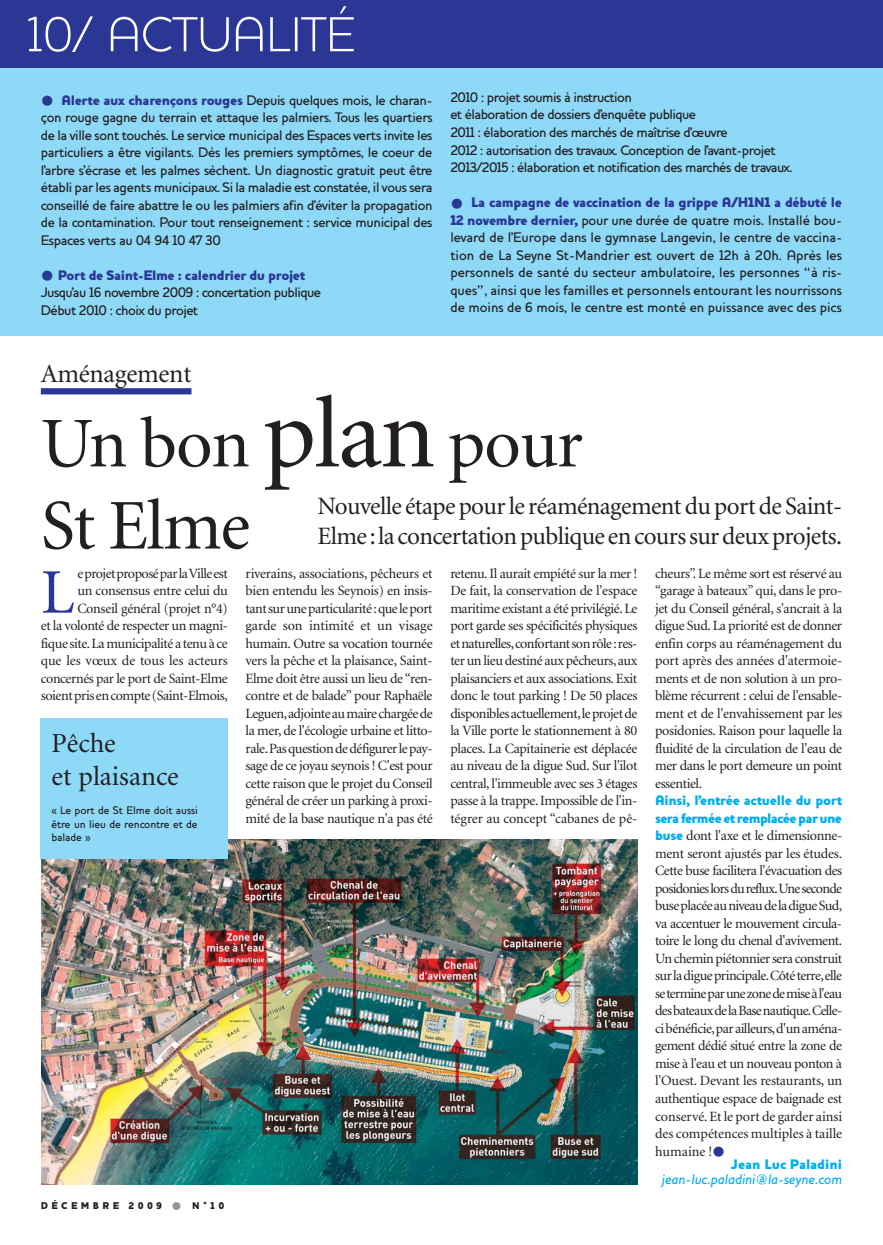
<style>
.page{position:relative;width:883px;height:1245px;background:#fff}
.page>*{position:absolute;margin:0;border:0;box-sizing:border-box;transform-origin:0 0}
.t1{font:71.25px/82.1px "Minion";letter-spacing:-.02em;color:#231f20}
.t2{font:63.38px "Minion";color:#2b3795}
.t3{font:300 50px "Houschka";color:#fff}
.t4{font:27.5px/33px "Minion";color:#231f20}
.t5{font:26.25px "Minion";letter-spacing:-.01em;color:#231f20}
.t6{font:25px/30px "Minion";letter-spacing:-.025em;color:#231f20}
.t7{font:14.12px/17.5px "Minion";letter-spacing:-.03em;color:#231f20;text-align:justify}
.t8{font:500 14.12px/17.5px "Houschka";letter-spacing:-.035em;color:#231f20;text-align:justify}
.t9{font:800 14.12px/17.5px "Houschka";letter-spacing:-.04em;color:#00aeef}
.t10{font:800 14.12px "Houschka";letter-spacing:-.025em;color:#2b3795}
.t11{font:italic 500 14.12px "Houschka";color:#00aeef}
.t12{font:800 14.12px "Houschka";color:#00aeef}
.t13{font:500 11.25px/13.5px "Houschka";letter-spacing:-.005em;color:#231f20;text-align:justify}
.t14{font:800 10px "Houschka";letter-spacing:.345em;color:#231f20}
.s1{font-weight:800;color:#2b3795}
.s2{font-size:101.25px}
.s3{font-family:"Houschka";font-weight:800;color:#00aeef}
</style>
<div class="page">
<div style="left:0;top:0;width:882px;height:336px;background:#8ed8f8"></div>
<div style="left:0;top:0;width:882px;height:68px;background:#2b3795"></div>
<div style="left:41px;top:388px;width:150px;height:6px;background:#2b3795"></div>
<img style="left:41px;top:839px;width:596px;height:345px">
<div style="left:41px;top:718px;width:187px;height:140px;background:#8ed8f8"></div>
<h3 class="t3" style="left:27px;top:15px;width:329px">10/ ACTUALITÉ</h3>
<p class="t8" style="left:41px;top:93px;width:393px;text-indent:21px"><span class="s1">Alerte aux charençons rouges</span> Depuis quelques mois, le charan&shy;çon rouge gagne du terrain et attaque les palmiers. Tous les quartiers de la ville sont touchés. Le service municipal des Espaces verts invite les particuliers a être vigilants. Dès les premiers symptômes, le coeur de l'arbre s'écrase et les palmes sèchent. Un diagnostic gratuit peut être établi par les agents municipaux. Si la maladie est constatée, il vous sera conseillé de faire abattre le ou les palmiers afin d'éviter la propagation de la contamination. Pour tout renseignement : service municipal des Espaces verts au 04 94 10 47 30</p>
<p class="t10" style="left:58px;top:270px;width:249px">Port de Saint-Elme : calendrier du projet</p>
<p class="t8" style="left:41px;top:285px;width:282px">Jusqu'au 16 novembre 2009 : concertation publique<br>Début 2010 : choix du projet</p>
<p class="t8" style="left:450px;top:90px;width:343px;text-align:left">2010 : projet soumis à instruction<br>et élaboration de dossiers d'enquête publique<br>2011 : élaboration des marchés de maîtrise d'œuvre<br>2012 : autorisation des travaux. Conception de l'avant-projet 2013/2015 : élaboration et notification des marchés de travaux.</p>
<p class="t8" style="left:450px;top:195px;width:393px;text-indent:21px"><span class="s1">La campagne de vaccination de la grippe A/H1N1 a débuté le 12 novembre dernier,</span> pour une durée de quatre mois. Installé bou&shy;levard de l'Europe dans le gymnase Langevin, le centre de vaccina&shy;tion de La Seyne St-Mandrier est ouvert de 12h à 20h. Après les personnels de santé du secteur ambulatoire, les personnes “à ris&shy;ques”, ainsi que les familles et personnels entourant les nourrissons de moins de 6 mois, le centre est monté en puissance avec des pics</p>
<h3 class="t5" style="left:41px;top:363px;width:152px">Aménagement</h3>
<h1 class="t1" style="left:41px;top:408px;width:543px">Un bon <span class="s2">plan</span> pour<br>St Elme</h1>
<h3 class="t6" style="left:317px;top:493px;width:526px">Nouvelle étape pour le réaménagement du port de Saint-<br>Elme :la concertation publique en cours sur deux projets.</h3>
<p class="t7" style="left:41px;top:565px;width:188px;text-align:right">e projet proposé par la Ville est<br>un consensus entre celui du Conseil général (projet n°4)<br>et la volonté de respecter un magni&shy;fique site.La municipalité a tenu à ce que les vœux de tous les acteurs concernés par le port de Saint-Elme soient pris en compte (Saint-Elmois,</p>
<p class="t7" style="left:245px;top:565px;width:188px">riverains, associations, pêcheurs et bien entendu les Seynois) en insis&shy;tant sur une particularité :que le port garde son intimité et un visage humain. Outre sa vocation tournée vers la pêche et la plaisance, Saint-Elme doit être aussi un lieu de “ren&shy;contre et de balade” pour Raphaële Leguen,adjointe au maire chargée de la mer, de l'écologie urbaine et litto&shy;rale.Pas question de défigurer le pay&shy;sage de ce joyau seynois ! C'est pour cette raison que le projet du Conseil général de créer un parking à proxi&shy;mité de la base nautique n'a pas été</p>
<p class="t7" style="left:450px;top:565px;width:188px">retenu. Il aurait empiété sur la mer !<br>De fait, la conservation de l'espace maritime existant a été privilégié. Le port garde ses spécificités physiques et naturelles,confortant son rôle :res&shy;ter un lieu destiné aux pêcheurs,aux plaisanciers et aux associations. Exit donc le tout parking ! De 50 places disponibles actuellement,le projet de la Ville porte le stationnement à 80 places. La Capitainerie est déplacée au niveau de la digue Sud. Sur l'ilot central, l'immeuble avec ses 3 étages passe à la trappe. Impossible de l'in&shy;tégrer au concept “cabanes de pê-</p>
<p class="t7" style="left:655px;top:565px;width:188px">cheurs”. Le même sort est réservé au “garage à bateaux” qui, dans le pro&shy;jet du Conseil général, s'ancrait à la digue Sud. La priorité est de donner enfin corps au réaménagement du port après des années d'atermoie&shy;ments et de non solution à un pro&shy;blème récurrent : celui de l'ensable&shy;ment et de l'envahissement par les posidonies. Raison pour laquelle la fluidité de la circulation de l'eau de mer dans le port demeure un point essentiel.</p>
<h2 class="t2" style="left:41px;top:567px;width:35px">L</h2>
<h3 class="t4" style="left:51px;top:729px;width:129px">Pêche<br>et plaisance</h3>
<p class="t13" style="left:51px;top:804px;width:148px">« Le port de St Elme doit aussi être un lieu de rencontre et de balade »</p>
<p class="t9" style="left:655px;top:793px;width:188px">Ainsi, l'entrée actuelle du port sera fermée et remplacée parune</p>
<p class="t7" style="left:655px;top:828px;width:188px"><span class="s3">buse</span> dont l'axe et le dimensionne&shy;ment seront ajustés par les études.<br>Cette buse facilitera l'évacuation des posidonies lors du reflux.Une seconde buse placée au niveau de la digue Sud, va accentuer le mouvement circula&shy;toire le long du chenal d'avivement.<br>Un chemin piétonnier sera construit sur la digue principale.Côté terre,elle se termine par une zone de mise à l'eau des bateaux de la Base nautique.Celle&shy;ci bénéficie,par ailleurs,d'un aména&shy;gement dédié situé entre la zone de mise à l'eau et un nouveau ponton à l'Ouest. Devant les restaurants, un authentique espace de baignade est conservé. Et le port de garder ainsi des compétences multiples à taille humaine !</p>
<p class="t12" style="left:730px;top:1158px;width:113px">Jean Luc Paladini</p>
<p class="t11" style="left:662px;top:1173px;width:182px">jean-luc.paladini@la-seyne.com</p>
<p class="t14" style="left:41px;top:1201px;width:123px">DÉCEMBRE 2009</p>
<p class="t14" style="left:192px;top:1201px;width:34px">N°10</p>
</div>
